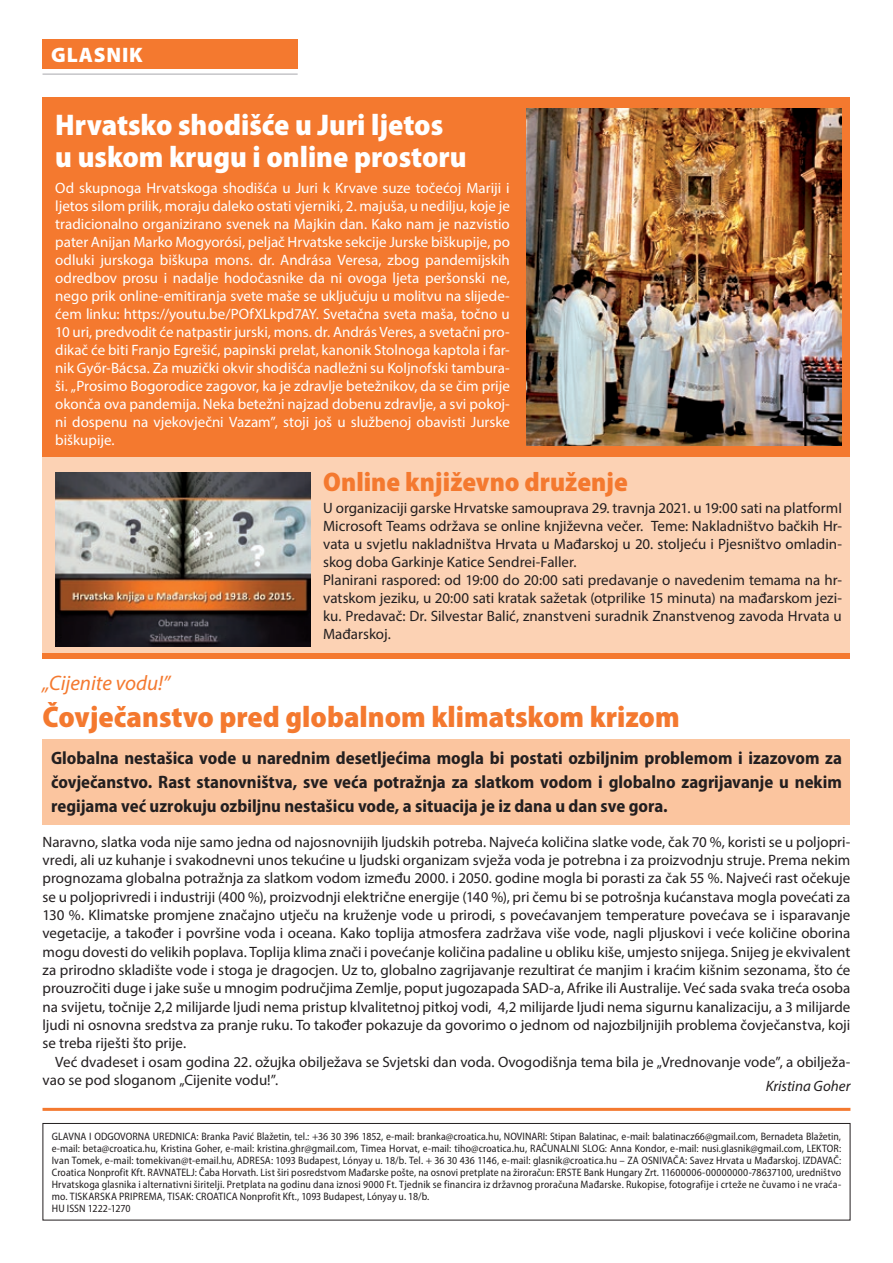
<style>
.page{position:relative;width:893px;height:1263px;background:#fff}
.page>*{position:absolute;margin:0;border:0;box-sizing:border-box;transform-origin:0 0}
.t1{font:900 semi-condensed 30px/31.5px "Myriad Pro";color:#fff}
.t2{font:900 semi-condensed 30px "Myriad Pro";color:#f4792f}
.t3{font:900 semi-condensed 27px "Myriad Pro";color:#f4792f}
.t4{font:italic 21px "Myriad Pro";color:#f4792f}
.t5{font:900 21px "Myriad Pro";color:#fff}
.t6{font:700 semi-condensed 18px/24px "Myriad Pro";color:#231f20;text-align:justify}
.t7{font:15px/18.3px "Myriad Pro";color:#231f20}
.t8{font:15px/18px "Myriad Pro";color:#fff;text-align:justify}
.t9{font:italic 15px "Myriad Pro";color:#231f20}
.t10{font:semi-condensed 10.8px/12px "Myriad Pro";letter-spacing:.01em;color:#231f20}
</style>
<div class="page">
<div style="left:43px;top:98px;width:807px;height:561px;background:#f4792f"></div>
<div style="left:43px;top:39px;width:255px;height:30px;background:#f4792f"></div>
<hr style="left:43px;top:74px;width:255px;height:1px;background:#a8a9ad">
<svg style="left:42px;top:1123px;width:809px;height:98px"></svg>
<div style="left:43px;top:458px;width:807px;height:195px;background:#fcd2b4"></div>
<img style="left:55px;top:472px;width:255px;height:174px">
<img style="left:527px;top:108px;width:315px;height:337px">
<div style="left:43px;top:739px;width:807px;height:85px;background:#fbc59f"></div>
<hr style="left:43px;top:1108px;width:807px;height:3px;background:#f4792f">
<h3 class="t5" style="left:51px;top:41px;width:68px">GLASNIK</h3>
<h1 class="t1" style="left:55px;top:108px;width:413px">Hrvatsko shodišće u Juri ljetos u uskom krugu i online prostoru</h1>
<p class="t8" style="left:55px;top:179px;width:456px">Od skupnoga Hrvatskoga shodišća u Juri k Krvave suze točećoj Mariji i ljetos silom prilik, moraju daleko ostati vjerniki, 2. majuša, u nedilju, koje je tradicionalno organizirano svenek na Majkin dan. Kako nam je nazvistio pater Anijan Marko Mogyorósi, peljač Hrvatske sekcije Jurske biškupije, po odluki jurskoga biškupa mons. dr. Andrása Veresa, zbog pandemijskih odredbov prosu i nadalje hodočasnike da ni ovoga ljeta peršonski ne, nego prik online-emitiranja svete maše se uključuju u molitvu na slijede&shy;ćem linku: https://youtu.be/POfXLkpd7AY. Svetačna sveta maša, točno u 10 uri, predvodit će natpastir jurski, mons. dr. András Veres, a svetačni pro&shy;dikač će biti Franjo Egrešić, papinski prelat, kanonik Stolnoga kaptola i far&shy;nik Győr-Bácsa. Za muzički okvir shodišća nadležni su Koljnofski tambura&shy;ši. „Prosimo Bogorodice zagovor, ka je zdravlje betežnikov, da se čim prije okonča ova pandemija. Neka betežni najzad dobenu zdravlje, a svi pokoj&shy;ni dospenu na vjekovječni Vazam”, stoji još u službenoj obavisti Jurske biškupije.</p>
<h2 class="t3" style="left:323px;top:464px;width:306px">Online književno druženje</h2>
<p class="t7" style="left:323px;top:499px;width:520px">U organizaciji garske Hrvatske samouprava 29. travnja 2021. u 19:00 sati na platformI Microsoft Teams održava se online književna večer. Teme: Nakladništvo bačkih Hr&shy;vata u svjetlu nakladništva Hrvata u Mađarskoj u 20. stoljeću i Pjesništvo omladin&shy;skog doba Garkinje Katice Sendrei-Faller.<br>Planirani raspored: od 19:00 do 20:00 sati predavanje o navedenim temama na hr&shy;vatskom jeziku, u 20:00 sati kratak sažetak (otprilike 15 minuta) na mađarskom jezi&shy;ku. Predavač: Dr. Silvestar Balić, znanstveni suradnik Znanstvenog zavoda Hrvata u Mađarskoj.</p>
<h3 class="t4" style="left:43px;top:670px;width:129px">„Cijenite vodu!”</h3>
<h1 class="t2" style="left:43px;top:697px;width:639px">Čovječanstvo pred globalnom klimatskom krizom</h1>
<p class="t6" style="left:51px;top:746px;width:792px">Globalna nestašica vode u narednim desetljećima mogla bi postati ozbiljnim problemom i izazovom za čovječanstvo. Rast stanovništva, sve veća potražnja za slatkom vodom i globalno zagrijavanje u nekim regijama već uzrokuju ozbiljnu nestašicu vode, a situacija je iz dana u dan sve gora.</p>
<p class="t7" style="left:43px;top:832px;width:809px;text-align:justify">Naravno, slatka voda nije samo jedna od najosnovnijih ljudskih potreba. Najveća količina slatke vode, čak 70 %, koristi se u poljopri&shy;vredi, ali uz kuhanje i svakodnevni unos tekućine u ljudski organizam svježa voda je potrebna i za proizvodnju struje. Prema nekim prognozama globalna potražnja za slatkom vodom između 2000. i 2050. godine mogla bi porasti za čak 55 %. Najveći rast očekuje se u poljoprivredi i industriji (400 %), proizvodnji električne energije (140 %), pri čemu bi se potrošnja kućanstava mogla povećati za 130 %. Klimatske promjene značajno utječu na kruženje vode u prirodi, s povećavanjem temperature povećava se i isparavanje vegetacije, a također i površine voda i oceana. Kako toplija atmosfera zadržava više vode, nagli pljuskovi i veće količine oborina mogu dovesti do velikih poplava. Toplija klima znači i povećanje količina padaline u obliku kiše, umjesto snijega. Snijeg je ekvivalent za prirodno skladište vode i stoga je dragocjen. Uz to, globalno zagrijavanje rezultirat će manjim i kraćim kišnim sezonama, što će prouzročiti duge i jake suše u mnogim područjima Zemlje, poput jugozapada SAD-a, Afrike ili Australije. Već sada svaka treća osoba na svijetu, točnije 2,2 milijarde ljudi nema pristup klvalitetnoj pitkoj vodi, 4,2 milijarde ljudi nema sigurnu kanalizaciju, a 3 milijarde ljudi ni osnovna sredstva za pranje ruku. To također pokazuje da govorimo o jednom od najozbiljnijih problema čovječanstva, koji se treba riješti što prije.</p>
<p class="t7" style="left:43px;top:1052px;width:809px;text-indent:13px">Već dvadeset i osam godina 22. ožujka obilježava se Svjetski dan voda. Ovogodišnja tema bila je „Vrednovanje vode”, a obilježa&shy;vao se pod sloganom „Cijenite vodu!”.</p>
<p class="t9" style="left:766px;top:1076px;width:86px">Kristina Goher</p>
<p class="t10" style="left:52px;top:1130px;width:791px">GLAVNA I ODGOVORNA UREDNICA: Branka Pavić Blažetin, tel.: +36 30 396 1852, e-mail: branka@croatica.hu, NOVINARI: Stipan Balatinac, e-mail: balatinacz66@gmail.com, Bernadeta Blažetin, e-mail: beta@croatica.hu, Kristina Goher, e-mail: kristina.ghr@gmail.com, Timea Horvat, e-mail: tiho@croatica.hu, RAČUNALNI SLOG: Anna Kondor, e-mail: nusi.glasnik@gmail.com, LEKTOR:<br>Ivan Tomek, e-mail: tomekivan@t-email.hu, ADRESA: 1093 Budapest, Lónyay u. 18/b. Tel. + 36 30 436 1146, e-mail: glasnik@croatica.hu – ZA OSNIVAČA: Savez Hrvata u Mađarskoj. IZDAVAČ:<br>Croatica Nonprofit Kft. RAVNATELJ: Čaba Horvath. List širi posredstvom Mađarske pošte, na osnovi pretplate na žiroračun: ERSTE Bank Hungary Zrt. 11600006-00000000-78637100, uredništvo Hrvatskoga glasnika i alternativni širitelji. Pretplata na godinu dana iznosi 9000 Ft. Tjednik se financira iz državnog proračuna Mađarske. Rukopise, fotografije i crteže ne čuvamo i ne vraća&shy;mo. TISKARSKA PRIPREMA, TISAK: CROATICA Nonprofit Kft., 1093 Budapest, Lónyay u. 18/b.<br>HU ISSN 1222-1270</p>
</div>
